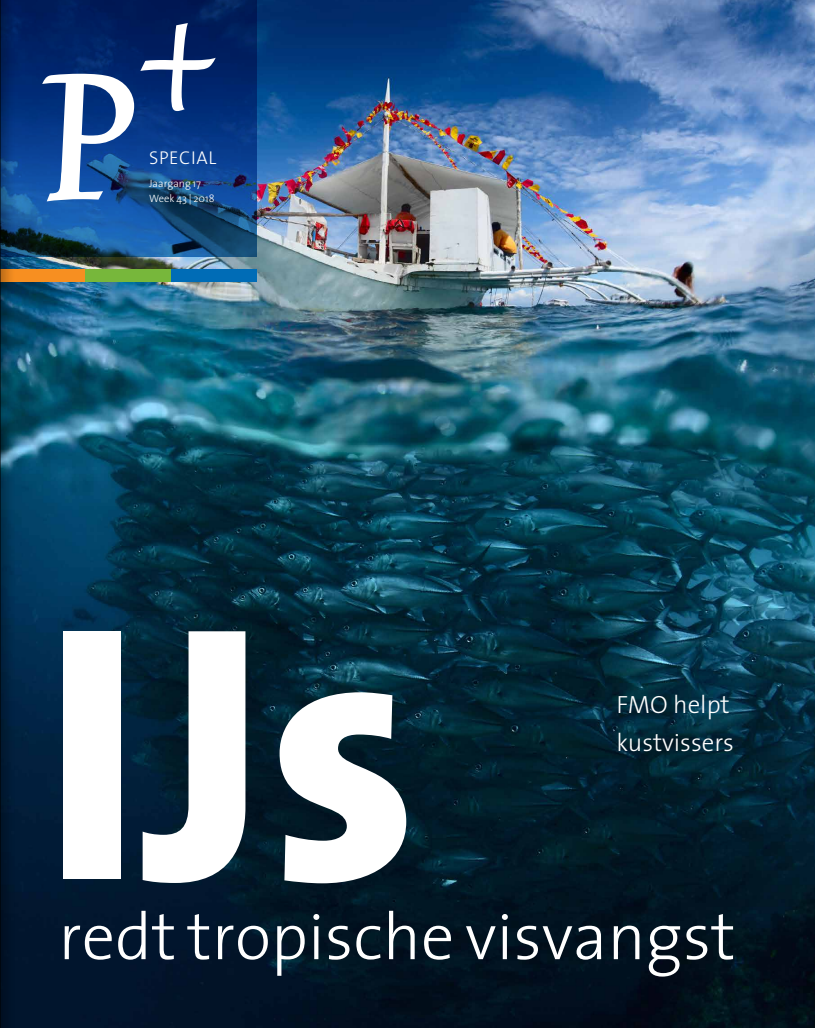
<style>
.page{position:relative;width:815px;height:1028px;background:#fff}
.page>*{position:absolute;margin:0;border:0;box-sizing:border-box;transform-origin:0 0}
.t1{font:800 367.25px "The Sans";color:#fff}
.t2{font:227.12px "Trinite No 1 Med Ita";color:#fff}
.t3{font:300 66.25px "The Sans";color:#fff}
.t4{font:300 25px/37.5px "The Sans";color:#fff}
.t5{font:300 18.62px "The Sans";letter-spacing:.03em;color:#fff}
.t6{font:300 10.62px/15px "The Sans";color:#fff}
</style>
<div class="page">
<img style="left:14px;top:0;width:801px;height:1028px">
<svg style="left:14px;top:0;width:243px;height:257px;background:#09377b"></svg>
<div style="left:0;top:269px;width:86px;height:13px;background:#f78f21"></div>
<div style="left:86px;top:269px;width:85px;height:13px;background:#77b73b"></div>
<div style="left:171px;top:269px;width:86px;height:13px;background:#006cb6"></div>
<svg style="left:9px;top:0;width:5px;height:1028px;background:#083257"></svg>
<div style="left:0;top:0;width:9px;height:1028px;background:#000;opacity:.75"></div>
<hr style="left:0;top:0;width:1px;height:1028px;background:#000">
<h2 class="t2" style="left:42px;top:33px;width:175px">P<sup>+</sup></h2>
<p class="t5" style="left:149px;top:142px;width:69px">SPECIAL</p>
<p class="t6" style="left:149px;top:175px;width:67px">Jaargang 17<br>Week 43 | 2018</p>
<h1 class="t1" style="left:41px;top:445px;width:378px">IJs</h1>
<p class="t3" style="left:58px;top:882px;width:679px">redt tropische visvangst</p>
<p class="t4" style="left:616px;top:685px;width:119px">FMO helpt kustvissers</p>
</div>
